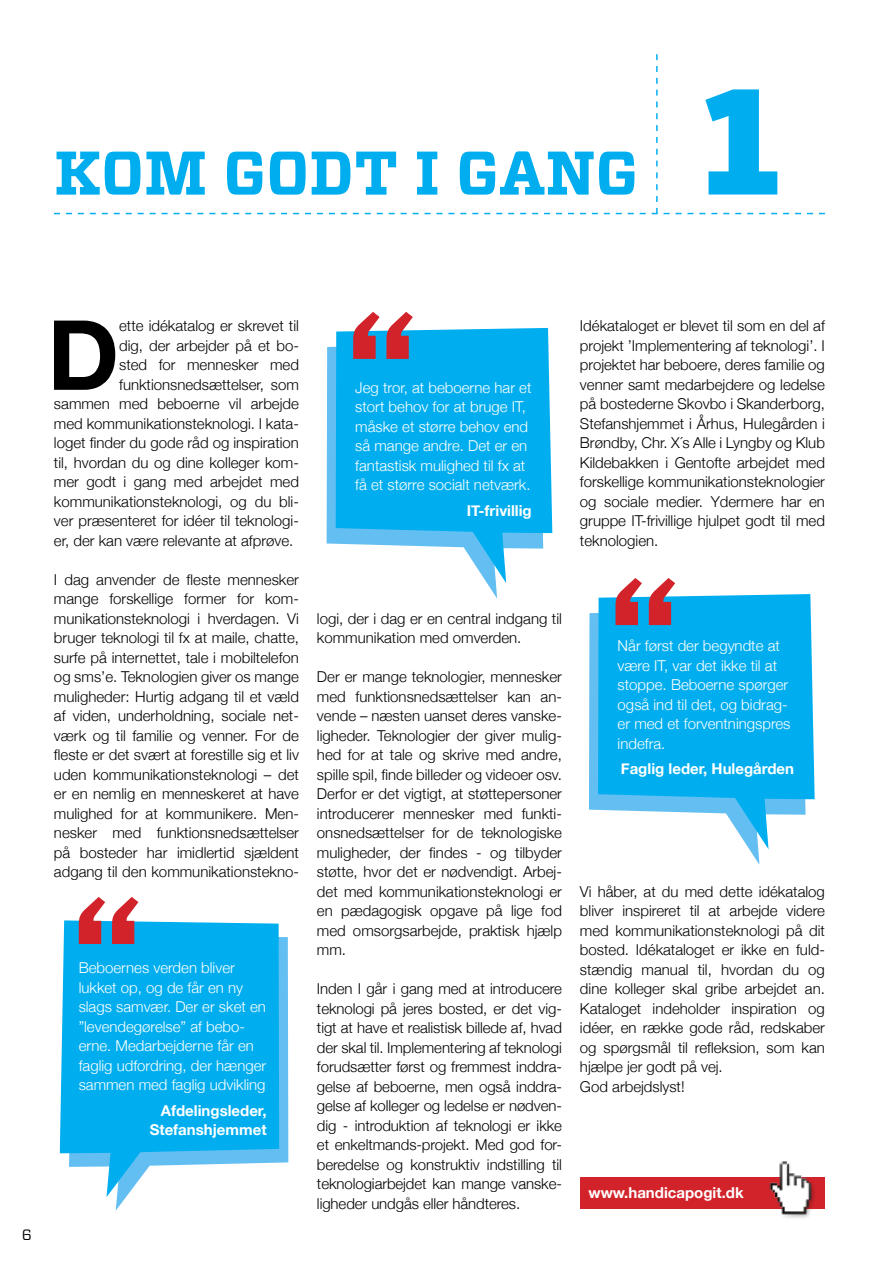
<style>
.page{position:relative;width:893px;height:1263px;background:#fff}
.page>*{position:absolute;margin:0;border:0;box-sizing:border-box;transform-origin:0 0}
.t1{font:900 149.85px "Vitesse";color:#00aeef}
.t2{font:700 96.9px "Helvetica Neue";color:#000}
.t3{font:700 61.5px "Vitesse";color:#00aeef}
.t4{font:300 15px/19.5px "Helvetica Neue";color:#000;text-align:justify}
.t5{font:300 15px/19.5px "Helvetica Neue";color:#fff}
.t6{font:700 15px/19.5px "Helvetica Neue";color:#fff;text-align:right}
.t7{font:15px "Vitesse";color:#000}
</style>
<div class="page">
<svg style="left:54px;top:54px;width:771px;height:160px"></svg>
<div style="left:580px;top:1177px;width:245px;height:32px;background:#d2232a"></div>
<img style="left:769px;top:1161px;width:46px;height:57px">
<svg style="left:589px;top:613px;width:171px;height:252px"></svg>
<svg style="left:598px;top:594px;width:217px;height:255px;background:#2bbaf1"></svg>
<svg style="left:615px;top:578px;width:60px;height:47px"></svg>
<svg style="left:327px;top:346px;width:170px;height:252px"></svg>
<svg style="left:336px;top:328px;width:216px;height:255px;background:#2abaf1"></svg>
<svg style="left:353px;top:312px;width:60px;height:47px"></svg>
<svg style="left:115px;top:937px;width:173px;height:274px"></svg>
<svg style="left:60px;top:920px;width:219px;height:277px;background:#23b8f1"></svg>
<svg style="left:79px;top:897px;width:59px;height:47px"></svg>
<hr style="left:892px;top:0;width:1px;height:1263px;background:#00aeef">
<h3 class="t3" style="left:54px;top:132px;width:585px">KOM GODT I GANG</h3>
<h1 class="t1" style="left:701px;top:41px;width:81px">1</h1>
<p class="t7" style="left:22px;top:1225px;width:12px">6</p>
<h2 class="t2" style="left:47px;top:295px;width:73px">D</h2>
<p class="t4" style="left:119px;top:316px;width:181px">ette idékatalog er skrevet til</p>
<p class="t4" style="left:119px;top:335px;width:181px">dig, der arbejder på et bo-</p>
<p class="t4" style="left:119px;top:355px;width:181px">sted for mennesker med</p>
<p class="t4" style="left:119px;top:374px;width:181px">funktionsnedsættelser, som</p>
<p class="t4" style="left:54px;top:394px;width:246px">sammen med beboerne vil arbejde</p>
<p class="t4" style="left:54px;top:413px;width:246px">med kommunikationsteknologi. I kata-</p>
<p class="t4" style="left:54px;top:433px;width:246px">loget finder du gode råd og inspiration</p>
<p class="t4" style="left:54px;top:452px;width:246px">til, hvordan du og dine kolleger kom-</p>
<p class="t4" style="left:54px;top:472px;width:246px">mer godt i gang med arbejdet med</p>
<p class="t4" style="left:54px;top:491px;width:246px">kommunikationsteknologi, og du bli-</p>
<p class="t4" style="left:54px;top:511px;width:246px">ver præsenteret for idéer til teknologi-</p>
<p class="t4" style="left:54px;top:530px;width:241px">er, der kan være relevante at afprøve.</p>
<p class="t4" style="left:54px;top:569px;width:246px">I dag anvender de fleste mennesker mange forskellige former for kom&shy;munikationsteknologi i hverdagen. Vi bruger teknologi til fx at maile, chatte, surfe på internettet, tale i mobiltelefon og sms’e. Teknologien giver os mange muligheder: Hurtig adgang til et væld af viden, underholdning, sociale net&shy;værk og til familie og venner. For de fleste er det svært at forestille sig et liv uden kommunikationsteknologi – det er en nemlig en menneskeret at have mulighed for at kommunikere. Men&shy;nesker med funktionsnedsættelser på bosteder har imidlertid sjældent adgang til den kommunikationstekno-</p>
<p class="t5" style="left:79px;top:958px;width:189px">Beboernes verden bliver lukket op, og de får en ny slags samvær. Der er sket en ”levendegørelse” af bebo&shy;erne. Medarbejderne får en faglig udfordring, der hænger sammen med faglig udvikling</p>
<p class="t6" style="left:150px;top:1100px;width:118px">Afdelingsleder,<br>Stefanshjemmet</p>
<p class="t5" style="left:355px;top:377px;width:178px">Jeg tror, at beboerne har et stort behov for at bruge IT, måske et større behov end så mange andre. Det er en fantastisk mulighed til fx at få et større socialt netværk.</p>
<p class="t6" style="left:467px;top:500px;width:66px">IT-frivillig</p>
<p class="t4" style="left:580px;top:316px;width:246px">Idékataloget er blevet til som en del af projekt ’Implementering af teknologi’. I projektet har beboere, deres familie og venner samt medarbejdere og ledelse på bostederne Skovbo i Skanderborg, Stefanshjemmet i Århus, Hulegården i Brøndby, Chr. X´s Alle i Lyngby og Klub Kildebakken i Gentofte arbejdet med forskellige kommunikationsteknologier og sociale medier. Ydermere har en gruppe IT-frivillige hjulpet godt til med teknologien.</p>
<p class="t4" style="left:317px;top:608px;width:246px">logi, der i dag er en central indgang til kommunikation med omverden.</p>
<p class="t4" style="left:317px;top:667px;width:246px">Der er mange teknologier, mennesker med funktionsnedsættelser kan an&shy;vende – næsten uanset deres vanske&shy;ligheder. Teknologier der giver mulig&shy;hed for at tale og skrive med andre, spille spil, finde billeder og videoer osv.<br>Derfor er det vigtigt, at støttepersoner introducerer mennesker med funkti&shy;onsnedsættelser for de teknologiske muligheder, der findes - og tilbyder støtte, hvor det er nødvendigt. Arbej&shy;det med kommunikationsteknologi er en pædagogisk opgave på lige fod med omsorgsarbejde, praktisk hjælp mm.</p>
<p class="t4" style="left:317px;top:979px;width:246px">Inden I går i gang med at introducere teknologi på jeres bosted, er det vig&shy;tigt at have et realistisk billede af, hvad der skal til. Implementering af teknologi forudsætter først og fremmest inddra&shy;gelse af beboerne, men også inddra&shy;gelse af kolleger og ledelse er nødven&shy;dig - introduktion af teknologi er ikke et enkeltmands-projekt. Med god for&shy;beredelse og konstruktiv indstilling til teknologiarbejdet kan mange vanske&shy;ligheder undgås eller håndteres.</p>
<p class="t5" style="left:618px;top:636px;width:174px">Når først der begyndte at være IT, var det ikke til at stoppe. Beboerne spørger også ind til det, og bidrag&shy;er med et forventningspres indefra.</p>
<p class="t6" style="left:621px;top:759px;width:175px">Faglig leder, Hulegården</p>
<p class="t4" style="left:580px;top:881px;width:246px;text-align:left">Vi håber, at du med dette idékatalog bliver inspireret til at arbejde videre med kommunikationsteknologi på dit bosted. Idékataloget er ikke en fuld&shy;stændig manual til, hvordan du og dine kolleger skal gribe arbejdet an.<br>Kataloget indeholder inspiration og idéer, en række gode råd, redskaber og spørgsmål til refleksion, som kan hjælpe jer godt på vej.<br>God arbejdslyst!</p>
<p class="t6" style="left:588px;top:1182px;width:157px">www.handicapogit.dk</p>
</div>
